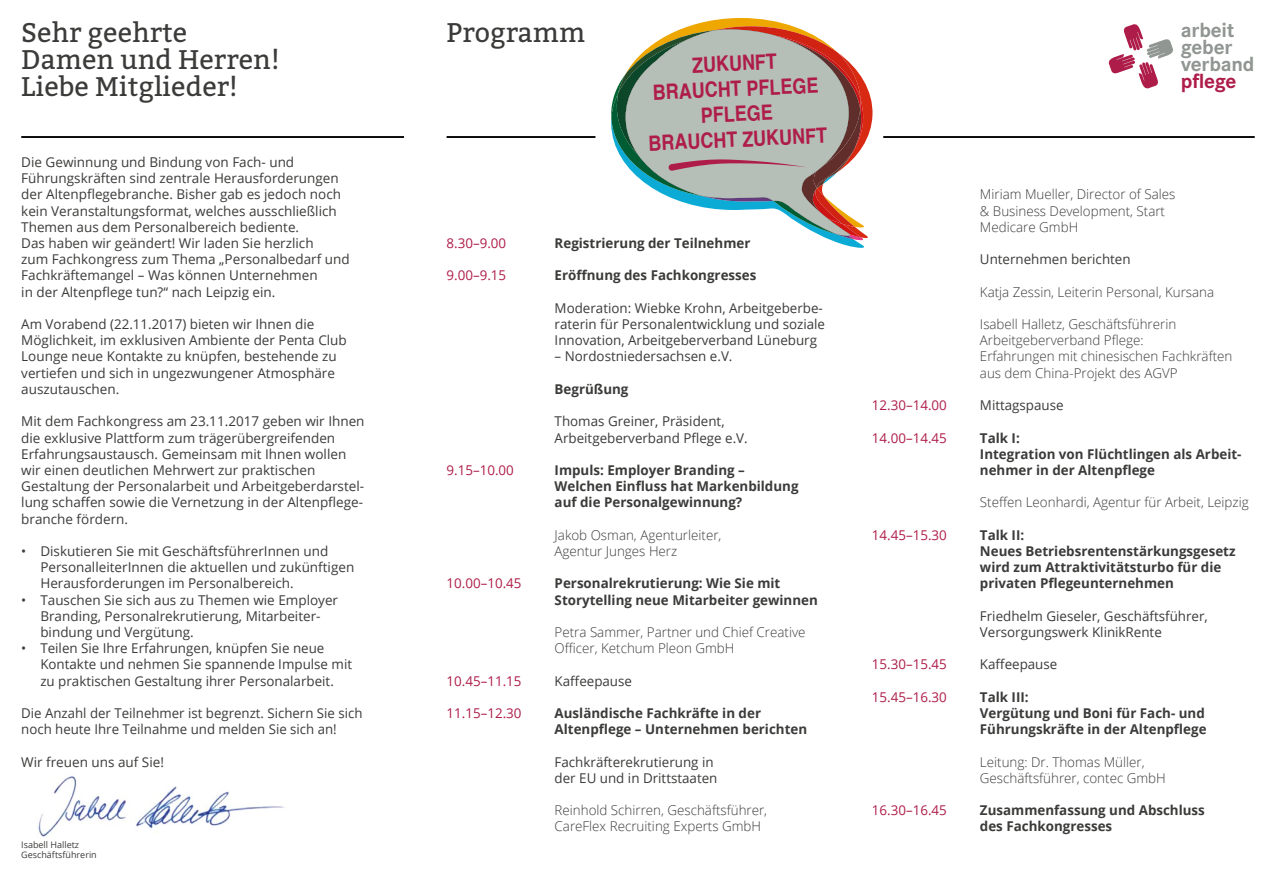
<style>
.page{position:relative;width:1276px;height:893px;background:#fff}
.page>*{position:absolute;margin:0;border:0;box-sizing:border-box;transform-origin:0 0}
.t1{font:27px/27px "Bitter";color:#3b3b3a}
.t2{font:700 21.15px/25.3px "Helvetica";color:#ae1d49;text-align:center;scale:.85 1}
.t3{font:700 21.15px/17.1px "Corporate S";letter-spacing:-.01em;color:#909692}
.t4{font:700 21.15px "Corporate S";color:#ae1d49}
.t5{font:13.5px/16.2px "Open Sans";color:#3b3b3a}
.t6{font:700 13.5px/16.2px "Open Sans";color:#3b3b3a}
.t7{font:300 13.5px/16.2px "Open Sans";color:#3b3b3a}
.t8{font:13.5px "Open Sans";color:#ae1d49}
.t9{font:9px/10.5px "Open Sans";color:#3b3b3a}
</style>
<div class="page">
<img style="left:38px;top:776px;width:246px;height:61px">
<hr style="left:446px;top:136px;width:149px;height:2px;background:#000">
<hr style="left:883px;top:136px;width:371px;height:2px;background:#000">
<hr style="left:21px;top:136px;width:383px;height:2px;background:#000">
<svg style="left:690px;top:18px;width:102px;height:8px"></svg>
<svg style="left:611px;top:26px;width:261px;height:222px"></svg>
<svg style="left:1108px;top:24px;width:65px;height:65px"></svg>
<h1 class="t1" style="left:21px;top:18px;width:260px">Sehr geehrte<br>Damen und Herren!<br>Liebe Mitglieder!</h1>
<h1 class="t1" style="left:446px;top:18px;width:140px">Programm</h1>
<h2 class="t2" style="left:644px;top:56px;width:212px;rotate:-3deg">ZUKUNFT<br>BRAUCHT PFLEGE<br>PFLEGE<br>BRAUCHT ZUKUNFT</h2>
<p class="t5" style="left:21px;top:154px;width:330px">Die Gewinnung und Bindung von Fach- und Führungskräften sind zentrale Herausforderungen der Altenpflegebranche. Bisher gab es jedoch noch kein Veranstaltungsformat, welches ausschließlich Themen aus dem Personalbereich bediente.<br>Das haben wir geändert! Wir laden Sie herzlich<br>zum Fachkongress zum Thema „Personalbedarf und Fachkräftemangel – Was können Unternehmen<br>in der Altenpflege tun?“ nach Leipzig ein.</p>
<p class="t5" style="left:21px;top:316px;width:327px">Am Vorabend (22.11.2017) bieten wir Ihnen die Möglichkeit, im exklusiven Ambiente der Penta Club Lounge neue Kontakte zu knüpfen, bestehende zu vertiefen und sich in ungezwungener Atmosphäre auszutauschen.</p>
<p class="t5" style="left:21px;top:413px;width:345px">Mit dem Fachkongress am 23.11.2017 geben wir Ihnen die exklusive Plattform zum trägerübergreifenden Erfahrungsaustausch. Gemeinsam mit Ihnen wollen wir einen deutlichen Mehrwert zur praktischen Gestaltung der Personalarbeit und Arbeitgeberdarstel&shy;lung schaffen sowie die Vernetzung in der Altenpflege&shy;branche fördern.</p>
<p class="t5" style="left:40px;top:543px;width:315px;text-indent:-19px">• Diskutieren Sie mit GeschäftsführerInnen und<br>PersonalleiterInnen die aktuellen und zukünftigen<br>Herausforderungen im Personalbereich.</p>
<p class="t5" style="left:40px;top:591px;width:299px;text-indent:-19px">• Tauschen Sie sich aus zu Themen wie Employer<br>Branding, Personalrekrutierung, Mitarbeiter&shy;bindung und Vergütung.</p>
<p class="t5" style="left:40px;top:640px;width:313px;text-indent:-19px">• Teilen Sie Ihre Erfahrungen, knüpfen Sie neue<br>Kontakte und nehmen Sie spannende Impulse mit zu praktischen Gestaltung ihrer Personalarbeit.</p>
<p class="t5" style="left:21px;top:705px;width:343px">Die Anzahl der Teilnehmer ist begrenzt. Sichern Sie sich noch heute Ihre Teilnahme und melden Sie sich an!</p>
<p class="t5" style="left:21px;top:753px;width:144px">Wir freuen uns auf Sie!</p>
<p class="t9" style="left:21px;top:839px;width:77px">Isabell Halletz<br>Geschäftsführerin</p>
<p class="t8" style="left:446px;top:234px;width:61px">8.30–9.00</p>
<p class="t6" style="left:554px;top:235px;width:197px">Registrierung der Teilnehmer</p>
<p class="t8" style="left:446px;top:266px;width:61px">9.00–9.15</p>
<p class="t6" style="left:554px;top:267px;width:203px">Eröffnung des Fachkongresses</p>
<p class="t5" style="left:554px;top:300px;width:272px">Moderation: Wiebke Krohn, Arbeitgeberbe&shy;raterin für Personalentwicklung und soziale<br>Innovation, Arbeitgeberverband Lüneburg</p>
<p class="t5" style="left:554px;top:348px;width:179px">– Nordostniedersachsen e.V.</p>
<p class="t6" style="left:554px;top:381px;width:75px">Begrüßung</p>
<p class="t5" style="left:554px;top:413px;width:195px">Thomas Greiner, Präsident,<br>Arbeitgeberverband Pflege e.V.</p>
<p class="t8" style="left:446px;top:461px;width:69px">9.15–10.00</p>
<p class="t6" style="left:554px;top:462px;width:245px">Impuls: Employer Branding –<br>Welchen Einfluss hat Markenbildung auf die Personalgewinnung?</p>
<p class="t7" style="left:554px;top:526px;width:168px">Jakob Osman, Agenturleiter,<br>Agentur Junges Herz</p>
<p class="t8" style="left:446px;top:574px;width:76px">10.00–10.45</p>
<p class="t6" style="left:554px;top:575px;width:265px">Personalrekrutierung: Wie Sie mit<br>Storytelling neue Mitarbeiter gewinnen</p>
<p class="t7" style="left:554px;top:624px;width:252px">Petra Sammer, Partner und Chief Creative<br>Officer, Ketchum Pleon GmbH</p>
<p class="t8" style="left:446px;top:671px;width:76px">10.45–11.15</p>
<p class="t5" style="left:554px;top:672px;width:79px">Kaffeepause</p>
<p class="t8" style="left:446px;top:704px;width:76px">11.15–12.30</p>
<p class="t6" style="left:554px;top:705px;width:254px">Ausländische Fachkräfte in der<br>Altenpflege – Unternehmen berichten</p>
<p class="t5" style="left:554px;top:753px;width:164px">Fachkräfterekrutierung in der EU und in Drittstaaten</p>
<p class="t7" style="left:554px;top:802px;width:214px">Reinhold Schirren, Geschäftsführer,<br>CareFlex Recruiting Experts GmbH</p>
<h2 class="t3" style="left:1181px;top:21px;width:75px">arbeit geber verband</h2>
<h2 class="t4" style="left:1181px;top:69px;width:57px">pflege</h2>
<p class="t7" style="left:980px;top:186px;width:197px">Miriam Mueller, Director of Sales &amp; Business Development, Start<br>Medicare GmbH</p>
<p class="t5" style="left:980px;top:251px;width:152px">Unternehmen berichten</p>
<p class="t7" style="left:980px;top:283px;width:236px">Katja Zessin, Leiterin Personal, Kursana</p>
<p class="t7" style="left:980px;top:316px;width:254px">Isabell Halletz, Geschäftsführerin Arbeitgeberverband Pflege:<br>Erfahrungen mit chinesischen Fachkräften aus dem China-Projekt des AGVP</p>
<p class="t8" style="left:872px;top:396px;width:76px">12.30–14.00</p>
<p class="t5" style="left:980px;top:397px;width:85px">Mittagspause</p>
<p class="t8" style="left:872px;top:428px;width:76px">14.00–14.45</p>
<p class="t6" style="left:980px;top:429px;width:263px">Talk I:<br>Integration von Flüchtlingen als Arbeit&shy;nehmer in der Altenpflege</p>
<p class="t7" style="left:980px;top:494px;width:270px">Steffen Leonhardi, Agentur für Arbeit, Leipzig</p>
<p class="t8" style="left:872px;top:526px;width:76px">14.45–15.30</p>
<p class="t6" style="left:980px;top:526px;width:257px">Talk II:<br>Neues Betriebsrentenstärkungsgesetz wird zum Attraktivitätsturbo für die privaten Pflegeunternehmen</p>
<p class="t5" style="left:980px;top:607px;width:229px">Friedhelm Gieseler, Geschäftsführer,<br>Versorgungswerk KlinikRente</p>
<p class="t8" style="left:872px;top:655px;width:76px">15.30–15.45</p>
<p class="t5" style="left:980px;top:656px;width:79px">Kaffeepause</p>
<p class="t8" style="left:872px;top:688px;width:76px">15.45–16.30</p>
<p class="t6" style="left:980px;top:688px;width:228px">Talk III:<br>Vergütung und Boni für Fach- und<br>Führungskräfte in der Altenpflege</p>
<p class="t7" style="left:980px;top:753px;width:187px">Leitung: Dr. Thomas Müller,<br>Geschäftsführer, contec GmbH</p>
<p class="t8" style="left:872px;top:801px;width:76px">16.30–16.45</p>
<p class="t6" style="left:980px;top:802px;width:226px">Zusammenfassung und Abschluss des Fachkongresses</p>
</div>
